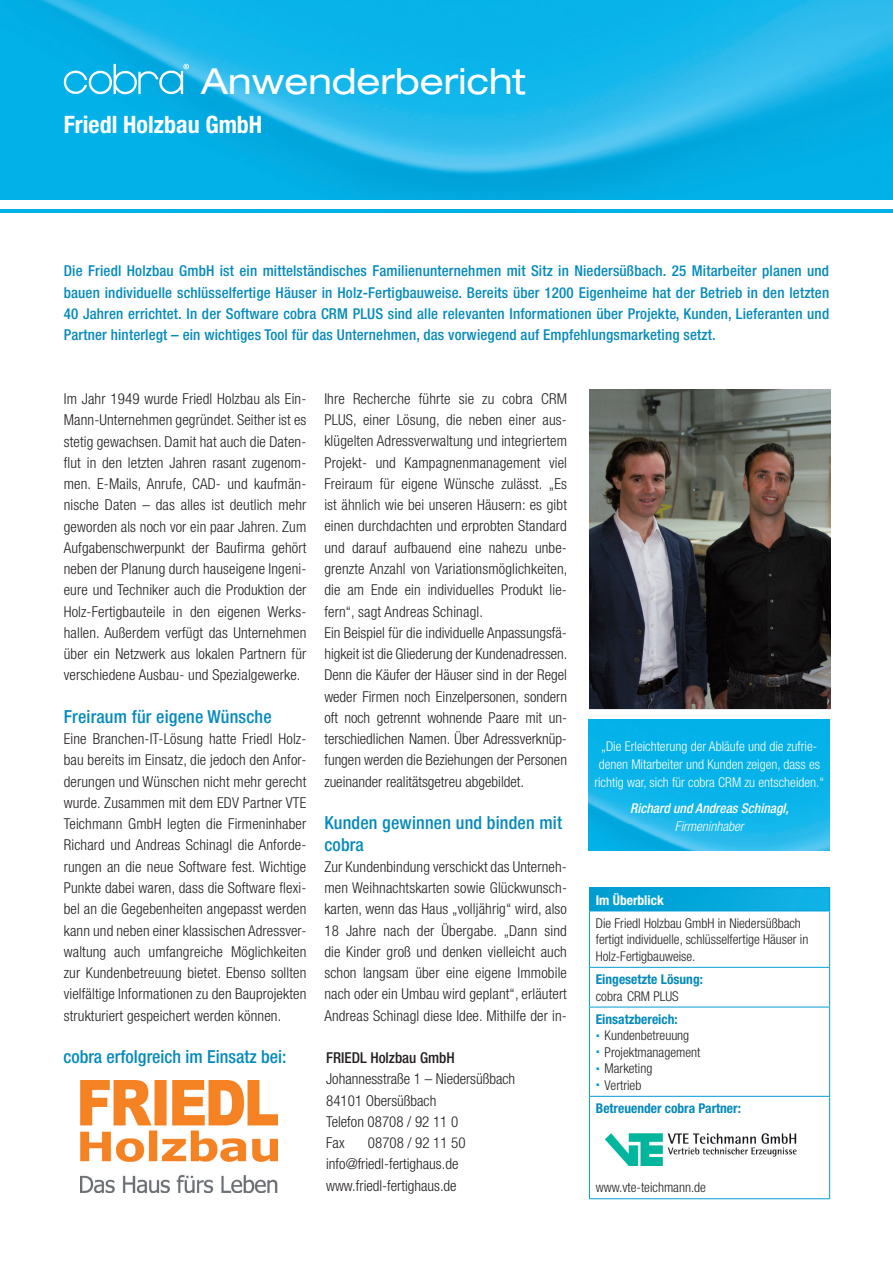
<style>
.page{position:relative;width:893px;height:1263px;background:#fff}
.page>*{position:absolute;margin:0;border:0;box-sizing:border-box;transform-origin:0 0}
.t1{font:expanded 36px "Helvetica Neue LT Pro";color:#fff}
.t2{font:700 condensed 24px "Helvetica Neue LT";color:#fff}
.t3{font:500 condensed 18px/21.3px "Helvetica Neue LT Pro";letter-spacing:.01em;color:#048abc}
.t4{font:300 condensed 15px/21.3px "Helvetica Neue LT";letter-spacing:.01em;color:#231f20;text-align:justify}
.t5{font:500 condensed 15px/21.3px "Helvetica Neue LT Pro";letter-spacing:.01em;color:#048abc;text-align:justify}
.t6{font:500 condensed 15px "Helvetica Neue LT Pro";color:#231f20}
.t7{font:300 condensed 13.5px/16.5px "Helvetica Neue LT";color:#231f20}
.t8{font:300 condensed 13.5px/18px "Helvetica Neue LT";color:#fff;text-align:center}
.t9{font:700 condensed 13.5px "Helvetica Neue LT";color:#048abc}
.t10{font:italic 500 condensed 13.5px "Helvetica Neue LT Pro";color:#fff}
.t11{font:italic 300 condensed 13.5px "Helvetica Neue LT";color:#fff}
.t12{font:700 condensed 13.5px "Helvetica Neue LT";color:#fff}
.s1{font-weight:700;color:#048abc}
</style>
<div class="page">
<img style="left:0;top:0;width:893px;height:213px">
<div style="left:0;top:200px;width:893px;height:8px;background:#fff"></div>
<svg style="left:63px;top:64px;width:126px;height:31px;background:#38bee9"></svg>
<div style="left:589px;top:888px;width:241px;height:23px;background:linear-gradient(to right,#009bcf,#11b3e7)"></div>
<hr style="left:589px;top:887px;width:241px;height:1px;background:#059dd6">
<svg style="left:589px;top:888px;width:1px;height:22px"></svg>
<svg style="left:829px;top:888px;width:1px;height:22px"></svg>
<hr style="left:589px;top:910px;width:241px;height:1px;background:#059dd6">
<hr style="left:589px;top:911px;width:1px;height:56px;background:#059dd6">
<hr style="left:829px;top:911px;width:1px;height:56px;background:#059dd6">
<hr style="left:589px;top:967px;width:241px;height:1px;background:#059dd6">
<hr style="left:589px;top:968px;width:1px;height:39px;background:#059dd6">
<hr style="left:829px;top:968px;width:1px;height:39px;background:#059dd6">
<hr style="left:589px;top:1007px;width:241px;height:1px;background:#059dd6">
<hr style="left:589px;top:1007px;width:1px;height:89px;background:#059dd6">
<hr style="left:829px;top:1007px;width:1px;height:89px;background:#059dd6">
<hr style="left:589px;top:1097px;width:1px;height:101px;background:#059dd6">
<hr style="left:829px;top:1097px;width:1px;height:101px;background:#059dd6">
<hr style="left:589px;top:1096px;width:241px;height:1px;background:#059dd6">
<hr style="left:589px;top:1198px;width:241px;height:1px;background:#059dd6">
<img style="left:589px;top:720px;width:241px;height:130px">
<img style="left:589px;top:390px;width:241px;height:319px">
<img style="left:605px;top:1133px;width:192px;height:33px">
<img style="left:81px;top:1081px;width:196px;height:111px">
<h1 class="t1" style="left:201px;top:61px;width:326px">Anwenderbericht</h1>
<h2 class="t2" style="left:64px;top:110px;width:200px">Friedl Holzbau GmbH</h2>
<p class="t5" style="left:64px;top:260px;width:767px">Die Friedl Holzbau GmbH ist ein mittelständisches Familienunternehmen mit Sitz in Niedersüßbach. 25 Mitarbeiter planen und bauen individuelle schlüsselfertige Häuser in Holz-Fertigbauweise. Bereits über 1200 Eigenheime hat der Betrieb in den letzten 40 Jahren errichtet. In der Software cobra CRM PLUS sind alle relevanten Informationen über Projekte, Kunden, Lieferanten und Partner hinterlegt – ein wichtiges Tool für das Unternehmen, das vorwiegend auf Empfehlungsmarketing setzt.</p>
<p class="t4" style="left:64px;top:388px;width:244px">Im Jahr 1949 wurde Friedl Holzbau als Ein-Mann-Unternehmen gegründet. Seither ist es stetig gewachsen. Damit hat auch die Daten&shy;flut in den letzten Jahren rasant zugenom&shy;men. E-Mails, Anrufe, CAD- und kaufmän&shy;nische Daten – das alles ist deutlich mehr geworden als noch vor ein paar Jahren. Zum Aufgabenschwerpunkt der Baufirma gehört neben der Planung durch hauseigene Ingeni&shy;eure und Techniker auch die Produktion der Holz-Fertigbauteile in den eigenen Werks&shy;hallen. Außerdem verfügt das Unternehmen über ein Netzwerk aus lokalen Partnern für verschiedene Ausbau- und Spezialgewerke.</p>
<p class="t3" style="left:64px;top:706px;width:209px">Freiraum für eigene Wünsche</p>
<p class="t4" style="left:64px;top:728px;width:244px">Eine Branchen-IT-Lösung hatte Friedl Holz&shy;bau bereits im Einsatz, die jedoch den Anfor&shy;derungen und Wünschen nicht mehr gerecht wurde. Zusammen mit dem EDV Partner VTE Teichmann GmbH legten die Firmeninhaber Richard und Andreas Schinagl die Anforde&shy;rungen an die neue Software fest. Wichtige Punkte dabei waren, dass die Software flexi&shy;bel an die Gegebenheiten angepasst werden kann und neben einer klassischen Adressver&shy;waltung auch umfangreiche Möglichkeiten zur Kundenbetreuung bietet. Ebenso sollten vielfältige Informationen zu den Bauprojekten strukturiert gespeichert werden können.</p>
<p class="t4" style="left:324px;top:388px;width:245px;text-align:left">Ihre Recherche führte sie zu cobra CRM PLUS, einer Lösung, die neben einer aus&shy;klügelten Adressverwaltung und integriertem Projekt- und Kampagnenmanagement viel Freiraum für eigene Wünsche zulässt. „Es ist ähnlich wie bei unseren Häusern: es gibt einen durchdachten und erprobten Standard und darauf aufbauend eine nahezu unbe&shy;grenzte Anzahl von Variationsmöglichkeiten, die am Ende ein individuelles Produkt lie&shy;fern“, sagt Andreas Schinagl.<br>Ein Beispiel für die individuelle Anpassungsfä&shy;higkeit ist die Gliederung der Kundenadressen.<br>Denn die Käufer der Häuser sind in der Regel weder Firmen noch Einzelpersonen, sondern oft noch getrennt wohnende Paare mit un&shy;terschiedlichen Namen. Über Adressverknüp&shy;fungen werden die Beziehungen der Personen zueinander realitätsgetreu abgebildet.</p>
<p class="t3" style="left:324px;top:812px;width:239px">Kunden gewinnen und binden mit cobra</p>
<p class="t4" style="left:324px;top:856px;width:244px">Zur Kundenbindung verschickt das Unterneh&shy;men Weihnachtskarten sowie Glückwunsch&shy;karten, wenn das Haus „volljährig“ wird, also 18 Jahre nach der Übergabe. „Dann sind die Kinder groß und denken vielleicht auch schon langsam über eine eigene Immobile nach oder ein Umbau wird geplant“, erläutert Andreas Schinagl diese Idee. Mithilfe der in-</p>
<p class="t3" style="left:63px;top:1046px;width:224px">cobra erfolgreich im Einsatz bei:</p>
<p class="t6" style="left:326px;top:1049px;width:130px">FRIEDL Holzbau GmbH</p>
<p class="t4" style="left:326px;top:1068px;width:191px;text-align:left">Johannesstraße 1 – Niedersüßbach<br>84101 Obersüßbach<br>Telefon 08708 / 92 11 0<br>Fax</p>
<p class="t4" style="left:326px;top:1132px;width:141px;text-align:left;text-indent:42px">08708 / 92 11 50 info@friedl-fertighaus.de www.friedl-fertighaus.de</p>
<p class="t8" style="left:594px;top:737px;width:231px">„Die Erleichterung der Abläufe und die zufrie&shy;denen Mitarbeiter und Kunden zeigen, dass es richtig war, sich für cobra CRM zu entscheiden.“</p>
<p class="t10" style="left:630px;top:800px;width:160px">Richard und Andreas Schinagl,</p>
<p class="t11" style="left:675px;top:818px;width:70px">Firmeninhaber</p>
<p class="t12" style="left:596px;top:891px;width:69px">Im Überblick</p>
<p class="t7" style="left:596px;top:915px;width:214px">Die Friedl Holzbau GmbH in Niedersüßbach fertigt individuelle, schlüsselfertige Häuser in<br>Holz-Fertigbauweise.</p>
<p class="t9" style="left:596px;top:971px;width:109px">Eingesetzte Lösung:</p>
<p class="t7" style="left:596px;top:988px;width:84px">cobra CRM PLUS</p>
<p class="t7" style="left:596px;top:1011px;width:106px"><span class="s1">Einsatzbereich:<br></span><sup>.</sup> Kundenbetreuung<br><sup>.</sup> Projektmanagement <sup>.</sup> Marketing<br><sup>.</sup> Vertrieb</p>
<p class="t9" style="left:596px;top:1100px;width:147px">Betreuender cobra Partner:</p>
<p class="t7" style="left:596px;top:1179px;width:112px">www.vte-teichmann.de</p>
</div>
